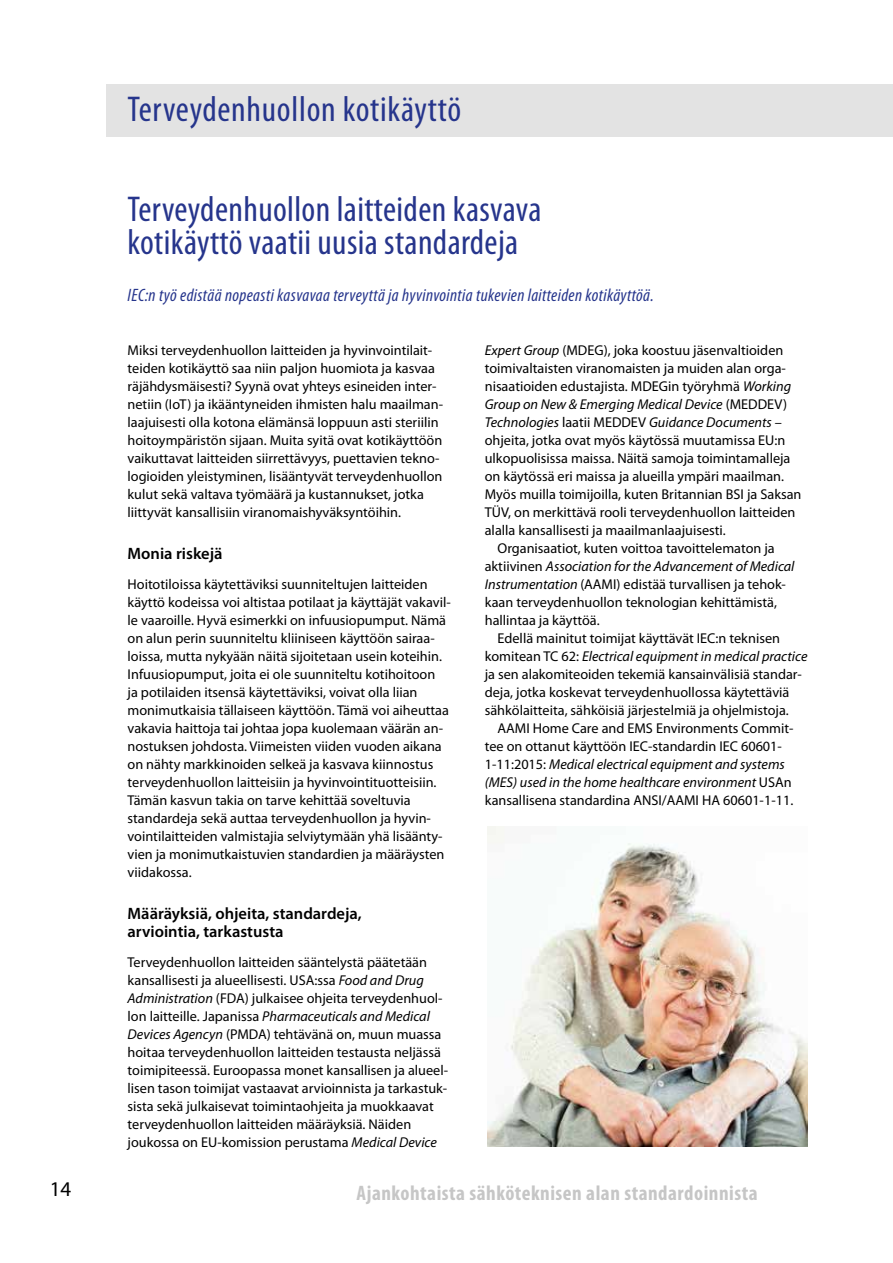
<style>
.page{position:relative;width:893px;height:1263px;background:#fff}
.page>*{position:absolute;margin:0;border:0;box-sizing:border-box;transform-origin:0 0}
.t1{font:condensed 36px/33px "Myriad Pro";letter-spacing:.01em;color:#26358c}
.t2{font:700 condensed 21px "Myriad Pro";letter-spacing:.025em;color:#c6c6c6}
.t3{font:21px "Myriad Pro";color:#000}
.t4{font:italic condensed 18px "Myriad Pro";letter-spacing:.02em;color:#26358c}
.t5{font:600 16.5px/18px "Myriad Pro";color:#000}
.t6{font:14.25px/18px "Myriad Pro";color:#000}
.t7{font:italic 14.25px "Myriad Pro";color:#000}
.s1{font-style:italic}
.s2{font-style:normal}
</style>
<div class="page">
<div style="left:106px;top:85px;width:787px;height:52px;background:#e3e3e3"></div>
<img style="left:488px;top:827px;width:319px;height:319px">
<h1 class="t1" style="left:128px;top:92px;width:335px">Terveydenhuollon kotikäyttö</h1>
<h1 class="t1" style="left:128px;top:192px;width:415px">Terveydenhuollon laitteiden kasvava kotikäyttö vaatii uusia standardeja</h1>
<p class="t4" style="left:128px;top:284px;width:528px">IEC:n työ edistää nopeasti kasvavaa terveyttä ja hyvinvointia tukevien laitteiden kotikäyttöä.</p>
<p class="t6" style="left:128px;top:341px;width:317px">Miksi terveydenhuollon laitteiden ja hyvinvointilait&shy;teiden kotikäyttö saa niin paljon huomiota ja kasvaa räjähdysmäisesti? Syynä ovat yhteys esineiden inter&shy;netiin (IoT) ja ikääntyneiden ihmisten halu maailman&shy;laajuisesti olla kotona elämänsä loppuun asti steriilin hoitoympäristön sijaan. Muita syitä ovat kotikäyttöön vaikuttavat laitteiden siirrettävyys, puettavien tekno&shy;logioiden yleistyminen, lisääntyvät terveydenhuollon kulut sekä valtava työmäärä ja kustannukset, jotka liittyvät kansallisiin viranomaishyväksyntöihin.</p>
<p class="t5" style="left:128px;top:544px;width:97px">Monia riskejä</p>
<p class="t6" style="left:128px;top:575px;width:325px">Hoitotiloissa käytettäviksi suunniteltujen laitteiden käyttö kodeissa voi altistaa potilaat ja käyttäjät vakavil&shy;le vaaroille. Hyvä esimerkki on infuusiopumput. Nämä on alun perin suunniteltu kliiniseen käyttöön sairaa&shy;loissa, mutta nykyään näitä sijoitetaan usein koteihin.<br>Infuusiopumput, joita ei ole suunniteltu kotihoitoon<br>ja potilaiden itsensä käytettäviksi, voivat olla liian monimutkaisia tällaiseen käyttöön. Tämä voi aiheuttaa vakavia haittoja tai johtaa jopa kuolemaan väärän an&shy;nostuksen johdosta. Viimeisten viiden vuoden aikana on nähty markkinoiden selkeä ja kasvava kiinnostus terveydenhuollon laitteisiin ja hyvinvointituotteisiin.<br>Tämän kasvun takia on tarve kehittää soveltuvia standardeja sekä auttaa terveydenhuollon ja hyvin&shy;vointilaitteiden valmistajia selviytymään yhä lisäänty&shy;vien ja monimutkaistuvien standardien ja määräysten viidakossa.</p>
<p class="t5" style="left:128px;top:904px;width:236px">Määräyksiä, ohjeita, standardeja, arviointia, tarkastusta</p>
<p class="t6" style="left:128px;top:953px;width:322px">Terveydenhuollon laitteiden sääntelystä päätetään kansallisesti ja alueellisesti. USA:ssa <span class="s1">Food and Drug Administration</span> (FDA) julkaisee ohjeita terveydenhuol&shy;lon laitteille. Japanissa <span class="s1">Pharmaceuticals and Medical Devices Agencyn</span> (PMDA) tehtävänä on, muun muassa hoitaa terveydenhuollon laitteiden testausta neljässä toimipiteessä. Euroopassa monet kansallisen ja alueel&shy;lisen tason toimijat vastaavat arvioinnista ja tarkastuk&shy;sista sekä julkaisevat toimintaohjeita ja muokkaavat terveydenhuollon laitteiden määräyksiä. Näiden joukossa on EU-komission perustama <span class="s1">Medical Device</span></p>
<p class="t6" style="left:485px;top:341px;width:300px"><span class="s1">Expert Group</span> (MDEG), joka koostuu jäsenvaltioiden</p>
<p class="t6" style="left:485px;top:359px;width:303px">toimivaltaisten viranomaisten ja muiden alan orga-</p>
<p class="t6" style="left:485px;top:377px;width:308px">nisaatioiden edustajista. MDEGin työryhmä <span class="s1">Working</span></p>
<p class="t7" style="left:485px;top:395px;width:304px">Group on New &amp; Emerging Medical Device <span class="s2">(MEDDEV)</span></p>
<p class="t7" style="left:485px;top:413px;width:299px">Technologies <span class="s2">laatii MEDDEV</span> Guidance Documents <span class="s2">–</span></p>
<p class="t6" style="left:485px;top:431px;width:302px">ohjeita, jotka ovat myös käytössä muutamissa EU:n</p>
<p class="t6" style="left:485px;top:449px;width:307px">ulkopuolisissa maissa. Näitä samoja toimintamalleja</p>
<p class="t6" style="left:485px;top:467px;width:301px">on käytössä eri maissa ja alueilla ympäri maailman.</p>
<p class="t6" style="left:485px;top:485px;width:318px">Myös muilla toimijoilla, kuten Britannian BSI ja Saksan</p>
<p class="t6" style="left:485px;top:503px;width:312px">TÜV, on merkittävä rooli terveydenhuollon laitteiden</p>
<p class="t6" style="left:485px;top:521px;width:243px">alalla kansallisesti ja maailmanlaajuisesti.</p>
<p class="t6" style="left:497px;top:539px;width:279px">Organisaatiot, kuten voittoa tavoittelematon ja</p>
<p class="t7" style="left:485px;top:557px;width:311px"><span class="s2">aktiivinen</span> Association for the Advancement of Medical</p>
<p class="t6" style="left:485px;top:575px;width:303px"><span class="s1">Instrumentation</span> (AAMI) edistää turvallisen ja tehok-</p>
<p class="t6" style="left:485px;top:593px;width:294px">kaan terveydenhuollon teknologian kehittämistä,</p>
<p class="t6" style="left:485px;top:611px;width:116px">hallintaa ja käyttöä.</p>
<p class="t6" style="left:497px;top:629px;width:284px">Edellä mainitut toimijat käyttävät IEC:n teknisen</p>
<p class="t7" style="left:485px;top:647px;width:324px"><span class="s2">komitean TC 62:</span> Electrical equipment in medical practice</p>
<p class="t6" style="left:485px;top:665px;width:319px">ja sen alakomiteoiden tekemiä kansainvälisiä standar-</p>
<p class="t6" style="left:485px;top:683px;width:306px">deja, jotka koskevat terveydenhuollossa käytettäviä</p>
<p class="t6" style="left:485px;top:701px;width:306px">sähkölaitteita, sähköisiä järjestelmiä ja ohjelmistoja.</p>
<p class="t6" style="left:497px;top:719px;width:297px">AAMI Home Care and EMS Environments Commit-</p>
<p class="t6" style="left:485px;top:737px;width:299px">tee on ottanut käyttöön IEC-standardin IEC 60601-</p>
<p class="t7" style="left:485px;top:755px;width:302px"><span class="s2">1-11:2015:</span> Medical electrical equipment and systems</p>
<p class="t7" style="left:485px;top:773px;width:308px">(MES) used in the home healthcare environment <span class="s2">USAn</span></p>
<p class="t6" style="left:485px;top:791px;width:310px">kansallisena standardina ANSI/AAMI HA 60601-1-11.</p>
<h2 class="t3" style="left:50px;top:1176px;width:23px">14</h2>
<h2 class="t2" style="left:357px;top:1180px;width:403px">Ajankohtaista sähköteknisen alan standardoinnista</h2>
</div>
